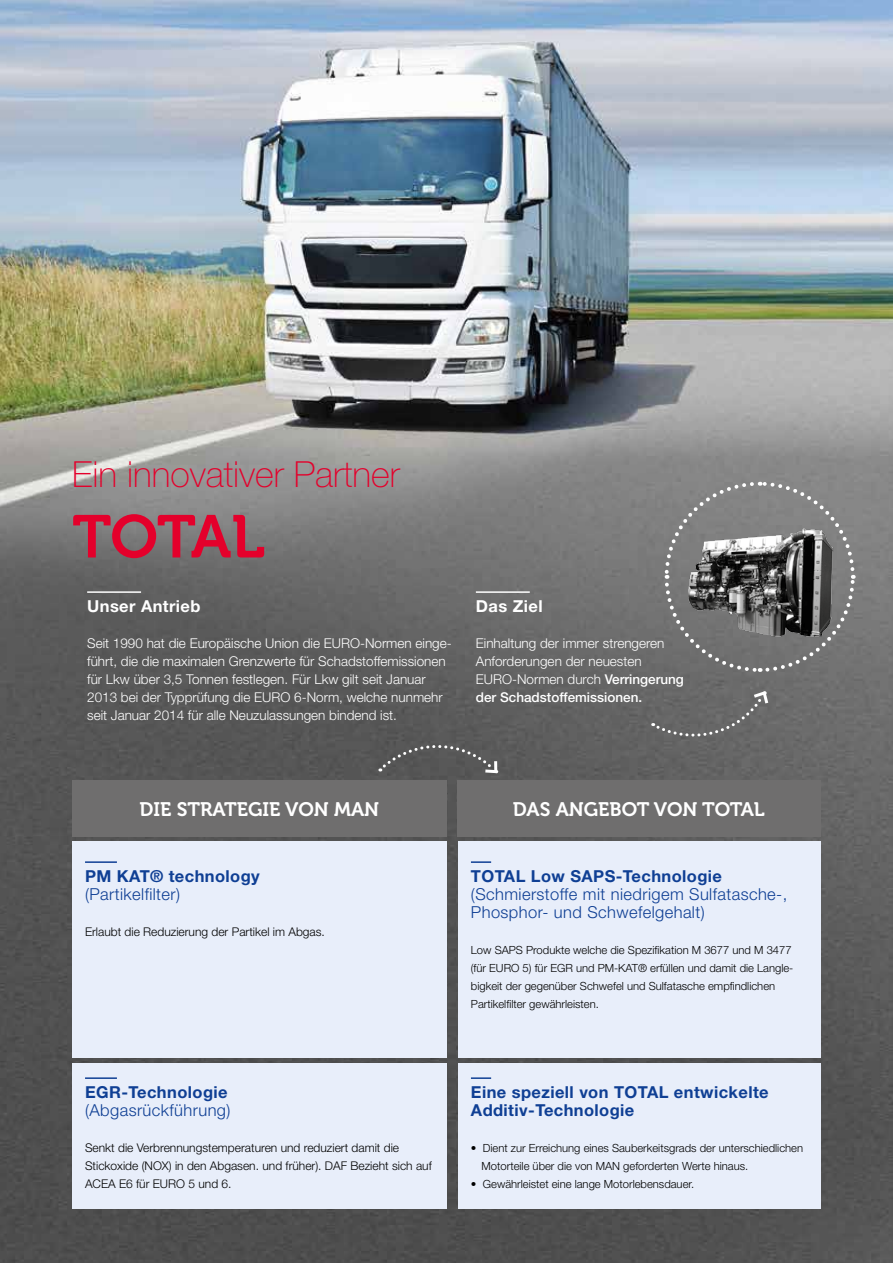
<style>
.page{position:relative;width:893px;height:1263px;background:#fff}
.page>*{position:absolute;margin:0;border:0;box-sizing:border-box;transform-origin:0 0}
.t1{font:60px "Museo 700";letter-spacing:-.02em;color:#e4002b}
.t2{font:100 36px "Helvetica Neue LT Std";color:#e4002b}
.t3{font:19.5px "Museo 700";color:#fff}
.t4{font:700 16.5px/18px "Helvetica Neue LT Std";letter-spacing:.025em;color:#0f3f94}
.t5{font:300 16.5px/18px "Helvetica Neue LT Std";letter-spacing:.025em;color:#0f3f94}
.t6{font:700 16.5px "Helvetica Neue LT Std";letter-spacing:.025em;color:#fff}
.t7{font:300 13.5px/18px "Helvetica Neue LT Std";color:#fff}
.t8{font:300 12px/18px "Helvetica Neue LT Std";color:#000}
.t9{font:300 11.25px/18px "Helvetica Neue LT Std";color:#000}
.s1{font-weight:500}
</style>
<div class="page">
<img style="left:0;top:0;width:893px;height:1263px">
<svg style="left:663px;top:480px;width:194px;height:194px"></svg>
<svg style="left:72px;top:689px;width:749px;height:148px"></svg>
<div style="left:458px;top:841px;width:363px;height:217px;background:#e8eefa"></div>
<hr style="left:471px;top:861px;width:20px;height:2px;background:#0f3f94">
<div style="left:458px;top:1063px;width:363px;height:146px;background:#e8eefa"></div>
<hr style="left:471px;top:1077px;width:20px;height:2px;background:#0f3f94">
<div style="left:72px;top:841px;width:374px;height:217px;background:#e8eefa"></div>
<hr style="left:85px;top:861px;width:32px;height:2px;background:#0f3f94">
<div style="left:72px;top:1063px;width:374px;height:146px;background:#e8eefa"></div>
<hr style="left:85px;top:1077px;width:32px;height:2px;background:#0f3f94">
<hr style="left:87px;top:591px;width:54px;height:2px;background:#fff">
<hr style="left:476px;top:591px;width:54px;height:2px;background:#fff">
<h2 class="t2" style="left:72px;top:454px;width:329px">Ein innovativer Partner</h2>
<h1 class="t1" style="left:72px;top:503px;width:194px">TOTAL</h1>
<p class="t6" style="left:87px;top:596px;width:115px">Unser Antrieb</p>
<p class="t7" style="left:87px;top:634px;width:366px">Seit 1990 hat die Europäische Union die EURO-Normen einge&shy;führt, die die maximalen Grenzwerte für Schadstoffemissionen für Lkw über 3,5 Tonnen festlegen. Für Lkw gilt seit Januar 2013 bei der Typprüfung die EURO 6-Norm, welche nunmehr seit Januar 2014 für alle Neuzulassungen bindend ist.</p>
<p class="t6" style="left:476px;top:596px;width:68px">Das Ziel</p>
<p class="t7" style="left:476px;top:634px;width:210px">Einhaltung der immer strengeren<br>Anforderungen der neuesten<br>EURO-Normen durch <span class="s1">Verringerung der Schadstoffemissionen.</span></p>
<h3 class="t3" style="left:140px;top:798px;width:241px">DIE STRATEGIE VON MAN</h3>
<h3 class="t3" style="left:513px;top:798px;width:253px">DAS ANGEBOT VON TOTAL</h3>
<p class="t4" style="left:85px;top:867px;width:176px">PM KAT® technology</p>
<p class="t5" style="left:85px;top:885px;width:97px">(Partikelfilter)</p>
<p class="t8" style="left:85px;top:923px;width:241px">Erlaubt die Reduzierung der Partikel im Abgas.</p>
<p class="t4" style="left:85px;top:1083px;width:144px">EGR-Technologie</p>
<p class="t5" style="left:85px;top:1101px;width:147px">(Abgasrückführung)</p>
<p class="t8" style="left:85px;top:1139px;width:348px">Senkt die Verbrennungstemperaturen und reduziert damit die<br>Stickoxide (NOX) in den Abgasen. und früher). DAF Bezieht sich auf<br>ACEA E6 für EURO 5 und 6.</p>
<p class="t4" style="left:471px;top:867px;width:253px">TOTAL Low SAPS-Technologie</p>
<p class="t5" style="left:471px;top:885px;width:318px">(Schmierstoffe mit niedrigem Sulfatasche-,<br>Phosphor- und Schwefelgehalt)</p>
<p class="t9" style="left:471px;top:941px;width:324px">Low SAPS Produkte welche die Spezifikation M 3677 und M 3477 (für EURO 5) für EGR und PM-KAT® erfüllen und damit die Langle&shy;bigkeit der gegenüber Schwefel und Sulfatasche empfindlichen Partikelfilter gewährleisten.</p>
<p class="t4" style="left:471px;top:1083px;width:299px">Eine speziell von TOTAL entwickelte<br>Additiv-Technologie</p>
<p class="t9" style="left:482px;top:1139px;width:323px;text-indent:-11px">• Dient zur Erreichung eines Sauberkeitsgrads der unterschiedlichen<br>Motorteile über die von MAN geforderten Werte hinaus.</p>
<p class="t9" style="left:471px;top:1175px;width:225px">• Gewährleistet eine lange Motorlebensdauer.</p>
</div>
